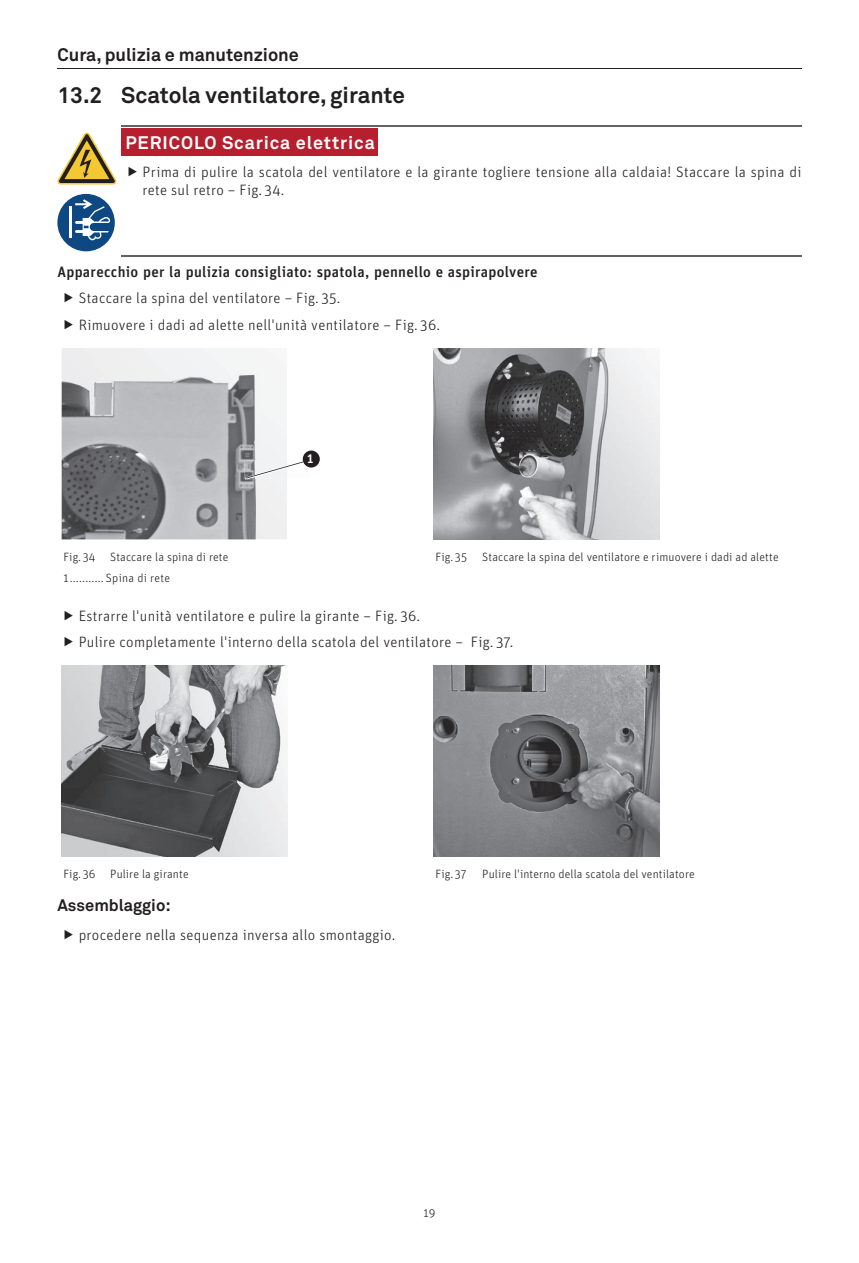
<style>
.page{position:relative;width:859px;height:1263px;background:#fff}
.page>*{position:absolute;margin:0;border:0;box-sizing:border-box;transform-origin:0 0}
.t1{font:700 22.5px "Akkurat Pro";color:#231f20}
.t2{font:700 18px "Akkurat Pro";color:#231f20}
.t3{font:700 18px "Akkurat Pro";letter-spacing:.05em;color:#fff}
.t4{font:700 16.5px "Akkurat Pro";color:#231f20}
.t5{font:300 15px/26.5px "Unit OT";letter-spacing:.02em;color:#231f20}
.t6{font:500 15px "Unit OT";letter-spacing:.02em;color:#231f20}
.t7{font:500 13.5px "Unit OT";color:#fff}
.t8{font:300 12px "Unit OT";letter-spacing:.01em;color:#231f20}
</style>
<div class="page">
<hr style="left:57px;top:68px;width:744px;height:1px;background:#231f20">
<hr style="left:121px;top:126px;width:680px;height:1px;background:#636366">
<hr style="left:121px;top:255px;width:680px;height:1px;background:#636366">
<svg style="left:57px;top:133px;width:59px;height:52px"></svg>
<div style="left:57px;top:194px;width:58px;height:57px;background:#0d4883;border-radius:50%"></div>
<hr style="left:69px;top:207px;width:3px;height:31px;background:#fff">
<svg style="left:75px;top:199px;width:35px;height:41px"></svg>
<div style="left:121px;top:129px;width:257px;height:27px;background:#b61f2d"></div>
<img style="left:62px;top:348px;width:225px;height:191px">
<img style="left:244px;top:459px;width:59px;height:20px">
<svg style="left:246px;top:460px;width:63px;height:19px"></svg>
<div style="left:303px;top:450px;width:17px;height:18px;background:#231f20;border-radius:50%"></div>
<img style="left:434px;top:348px;width:225px;height:191px">
<img style="left:62px;top:665px;width:225px;height:192px">
<img style="left:434px;top:665px;width:225px;height:192px">
<p class="t2" style="left:57px;top:43px;width:243px">Cura, pulizia e manutenzione</p>
<h1 class="t1" style="left:57px;top:81px;width:349px">13.2 Scatola ventilatore, girante</h1>
<p class="t3" style="left:125px;top:131px;width:251px">PERICOLO Scarica elettrica</p>
<p class="t5" style="left:142px;top:163px;width:660px;line-height:18px">Prima di pulire la scatola del ventilatore e la girante togliere tensione alla caldaia! Staccare la spina di rete sul retro – Fig. 34.</p>
<p class="t6" style="left:57px;top:262px;width:482px">Apparecchio per la pulizia consigliato: spatola, pennello e aspirapolvere</p>
<p class="t5" style="left:79px;top:285px;width:363px">Staccare la spina del ventilatore – Fig. 35.<br>Rimuovere i dadi ad alette nell'unità ventilatore – Fig. 36.</p>
<p class="t7" style="left:307px;top:449px;width:8px">1</p>
<p class="t8" style="left:63px;top:550px;width:167px">Fig. 34 Staccare la spina di rete</p>
<p class="t8" style="left:435px;top:550px;width:33px">Fig. 35</p>
<p class="t8" style="left:482px;top:550px;width:298px">Staccare la spina del ventilatore e rimuovere i dadi ad alette</p>
<p class="t8" style="left:63px;top:571px;width:108px">1 ........... Spina di rete</p>
<p class="t5" style="left:79px;top:602px;width:436px">Estrarre l'unità ventilatore e pulire la girante – Fig. 36.<br>Pulire completamente l'interno della scatola del ventilatore – Fig. 37.</p>
<p class="t8" style="left:63px;top:867px;width:127px">Fig. 36 Pulire la girante</p>
<p class="t8" style="left:435px;top:867px;width:33px">Fig. 37</p>
<p class="t8" style="left:482px;top:867px;width:214px">Pulire l'interno della scatola del ventilatore</p>
<p class="t4" style="left:57px;top:895px;width:115px">Assemblaggio:</p>
<p class="t5" style="left:79px;top:921px;width:318px">procedere nella sequenza inversa allo smontaggio.</p>
<p class="t8" style="left:423px;top:1206px;width:13px">19</p>
</div>
